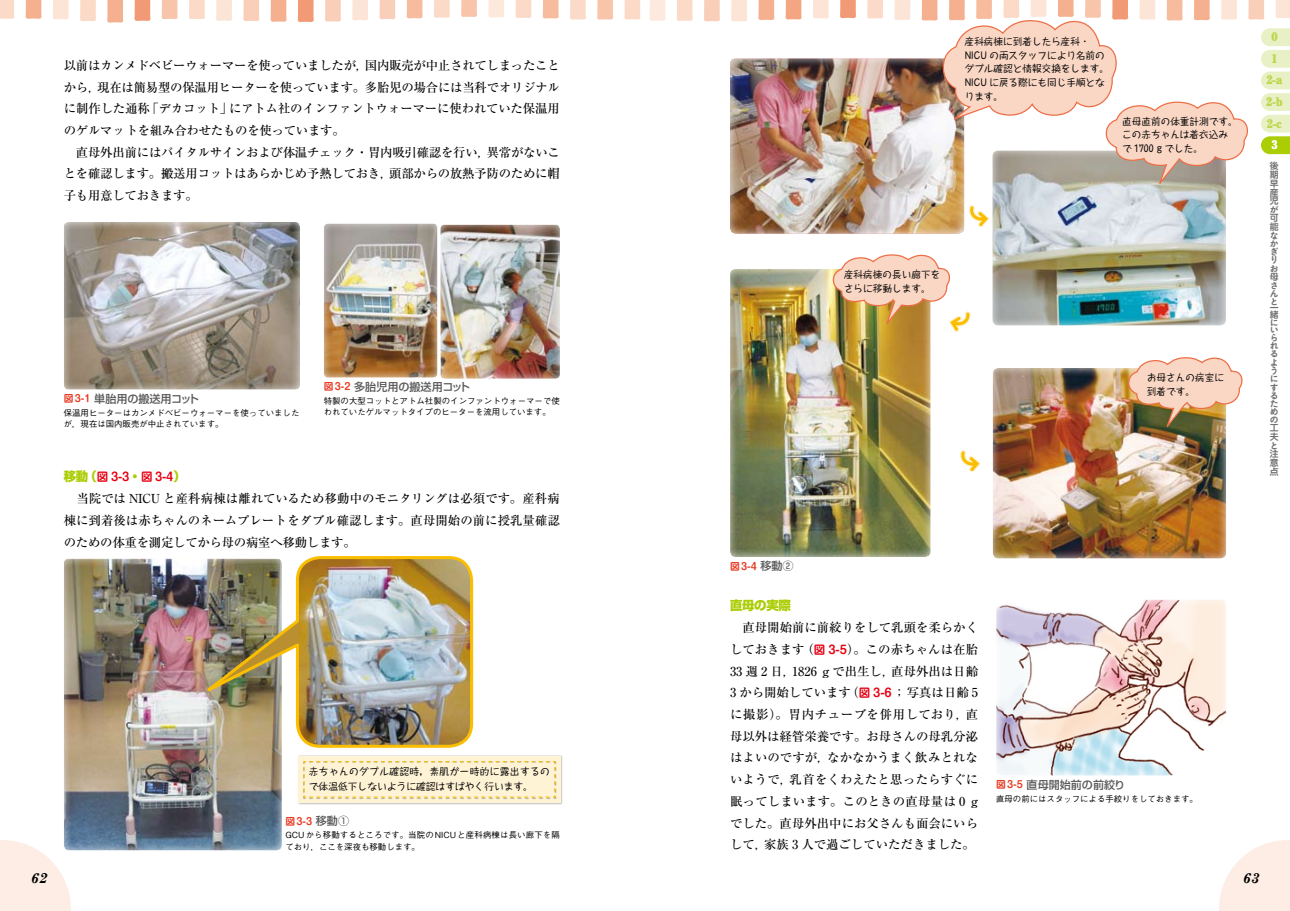
<style>
.page{position:relative;width:1290px;height:911px;background:#fff}
.page>*{position:absolute;margin:0;border:0;box-sizing:border-box;transform-origin:0 0}
.t1{font:italic 700 14.12px "Century Schoolbook";color:#000}
.t2{font:500 12.38px/21.8px "Ryumin Pr 6 N";letter-spacing:-.02em;color:#000;text-align:justify}
.t3{font:800 12.38px "Shin Go Pr 6 N";letter-spacing:-.025em;color:#abcd03}
.t4{font:700 11.5px "Maru Anti Std De";color:#e60012}
.t5{font:11.5px/21.6px "Antique Std ANB";color:#bed74f;text-align:center}
.t6{font:11.5px "Antique Std ANB";color:#fff}
.t7{font:500 11.12px "Shin Go Pr 6 N";color:#595757}
.t8{font:500 9.75px/15px "Taka Hand";letter-spacing:.015em;color:#000}
.t9{font:700 9.75px "Maru Anti Std De";color:#e83921}
.t10{font:9.62px/13.8px "Taka Hand Std Medium 90 pv RKSJ H";color:#000}
.t11{font:700 8.88px/8.1px "Maru Anti Std De";color:#727172}
.t12{font:700 8.88px/8.9px "Shin M Go Pro De";color:#727172}
.t13{font:500 8.38px/11.5px "Gothic BBB Pro";color:#000}
.s1{font-family:"Shin M Go Pro De";font-weight:700;font-size:9.75px;color:#e83921}
.s2{font-family:"Maru Anti Std De";font-weight:700;font-size:9.75px;color:#e83921}
.s3{font-family:"Shin Go Pr 6 N";font-weight:800;font-size:12.38px;color:#abcd03}
.s4{font-family:"Shin M Go Pro De"}
.s5{font-family:"Shin Go Pr 6 N";font-weight:500;font-size:11.12px;color:#595757}
.s6{font-family:"Shin M Go Pro De";font-weight:700;font-size:11.5px;color:#e60012}
.s7{font-family:"Maru Anti Std De";font-weight:700;font-size:11.5px;color:#e60012}
</style>
<div class="page">
<svg style="left:325px;top:0;width:16px;height:22px"></svg>
<svg style="left:134px;top:0;width:17px;height:21px"></svg>
<svg style="left:515px;top:0;width:17px;height:18px"></svg>
<svg style="left:624px;top:0;width:17px;height:20px"></svg>
<svg style="left:298px;top:0;width:16px;height:22px"></svg>
<svg style="left:107px;top:0;width:16px;height:23px"></svg>
<svg style="left:488px;top:0;width:16px;height:18px"></svg>
<svg style="left:597px;top:0;width:16px;height:20px"></svg>
<svg style="left:270px;top:0;width:17px;height:22px"></svg>
<svg style="left:80px;top:0;width:16px;height:21px"></svg>
<svg style="left:461px;top:0;width:16px;height:17px"></svg>
<svg style="left:570px;top:0;width:16px;height:20px"></svg>
<svg style="left:243px;top:0;width:17px;height:21px"></svg>
<svg style="left:53px;top:0;width:16px;height:20px"></svg>
<svg style="left:434px;top:0;width:16px;height:18px"></svg>
<svg style="left:542px;top:0;width:17px;height:19px"></svg>
<svg style="left:216px;top:0;width:16px;height:21px"></svg>
<svg style="left:25px;top:0;width:17px;height:19px"></svg>
<svg style="left:406px;top:0;width:17px;height:19px"></svg>
<svg style="left:189px;top:0;width:16px;height:19px"></svg>
<svg style="left:0;top:0;width:15px;height:19px"></svg>
<svg style="left:379px;top:0;width:17px;height:19px"></svg>
<svg style="left:161px;top:0;width:17px;height:19px"></svg>
<svg style="left:352px;top:0;width:16px;height:21px"></svg>
<svg style="left:813px;top:0;width:16px;height:19px"></svg>
<svg style="left:785px;top:0;width:17px;height:20px"></svg>
<svg style="left:758px;top:0;width:16px;height:20px"></svg>
<svg style="left:731px;top:0;width:16px;height:22px"></svg>
<svg style="left:894px;top:0;width:17px;height:20px"></svg>
<svg style="left:704px;top:0;width:16px;height:22px"></svg>
<svg style="left:867px;top:0;width:16px;height:19px"></svg>
<svg style="left:676px;top:0;width:17px;height:21px"></svg>
<svg style="left:840px;top:0;width:16px;height:18px"></svg>
<svg style="left:649px;top:0;width:17px;height:21px"></svg>
<svg style="left:0;top:840px;width:71px;height:71px"></svg>
<svg style="left:1219px;top:840px;width:71px;height:71px"></svg>
<div style="left:992px;top:149px;width:235px;height:178px;background:#fff;opacity:.9"></div>
<div style="left:729px;top:268px;width:202px;height:290px;background:#fff;opacity:.9"></div>
<div style="left:992px;top:367px;width:234px;height:192px;background:#fff;opacity:.9"></div>
<img style="left:1128px;top:357px;width:114px;height:70px">
<svg style="left:969px;top:205px;width:21px;height:22px"></svg>
<svg style="left:960px;top:450px;width:21px;height:22px"></svg>
<svg style="left:833px;top:254px;width:138px;height:78px"></svg>
<div style="left:995px;top:599px;width:232px;height:177px;background:#fff;opacity:.9"></div>
<div style="left:729px;top:57px;width:235px;height:178px;background:#fff;opacity:.9"></div>
<svg style="left:921px;top:0;width:369px;height:184px"></svg>
<div style="left:297px;top:755px;width:271px;height:55px;background:#4a3d2f;opacity:.4"></div>
<div style="left:298px;top:756px;width:262px;height:46px;background:#fff3d6"></div>
<div style="left:303px;top:761px;width:257px;height:42px;background:#4a3d2f;opacity:.61"></div>
<svg style="left:303px;top:761px;width:253px;height:37px"></svg>
<div style="left:63px;top:221px;width:238px;height:170px;background:#fff;opacity:.9"></div>
<div style="left:323px;top:223px;width:115px;height:155px;background:#fff;opacity:.9"></div>
<div style="left:440px;top:224px;width:120px;height:155px;background:#fff;opacity:.9"></div>
<div style="left:63px;top:558px;width:220px;height:292px;background:#fff;opacity:.9"></div>
<img style="left:182px;top:556px;width:292px;height:193px">
<p class="t2" style="left:64px;top:54px;width:498px;text-align:left">以前はカンメドベビーウォーマーを使っていましたが，国内販売が中止されてしまったことから，現在は簡易型の保温用ヒーターを使っています。多胎児の場合には当科でオリジナルに制作した通称「デカコット」にアトム社のインファントウォーマーに使われていた保温用のゲルマットを組み合わせたものを使っています。<br>　直母外出前にはバイタルサインおよび体温チェック・胃内吸引確認を行い，異常がないことを確認します。搬送用コットはあらかじめ予熱しておき，頭部からの放熱予防のために帽子も用意しておきます。</p>
<p class="t7" style="left:64px;top:389px;width:137px"><span class="s1">図</span><span class="s2">3-1</span> 単胎用の搬送用コット</p>
<p class="t13" style="left:64px;top:406px;width:237px">保温用ヒーターはカンメドベビーウォーマーを使っていましたが，現在は国内販売が中止されています。</p>
<p class="t7" style="left:324px;top:377px;width:148px"><span class="s1">図</span><span class="s2">3-2</span> 多胎児用の搬送用コット</p>
<p class="t13" style="left:324px;top:394px;width:238px">特製の大型コットとアトム社製のインファントウォーマーで使われていたゲルマットタイプのヒーターを流用しています。</p>
<p class="t4" style="left:64px;top:468px;width:123px"><span class="s3">移動（</span><span class="s4">図</span> 3-3<span class="s3">・</span><span class="s4">図</span> 3-4<span class="s3">）</span></p>
<p class="t2" style="left:64px;top:487px;width:498px">　当院では NICU と産科病棟は離れているため移動中のモニタリングは必須です。産科病棟に到着後は赤ちゃんのネームプレートをダブル確認します。直母開始の前に授乳量確認のための体重を測定してから母の病室へ移動します。</p>
<p class="t8" style="left:309px;top:763px;width:242px">赤ちゃんのダブル確認時，素肌が一時的に露出するので体温低下しないように確認はすばやく行います。</p>
<p class="t9" style="left:285px;top:814px;width:65px"><span class="s4">図</span>3-3 <span class="s5">移動①</span></p>
<p class="t13" style="left:285px;top:828px;width:276px">GCUから移動するところです。当院の NICUと産科病棟は長い廊下を隔ており，ここを深夜も移動します。</p>
<p class="t10" style="left:965px;top:33px;width:146px">産科病棟に到着したら産科・<br>NICU の両スタッフにより名前のダブル確認と情報交換をします。<br>NICU に戻る際にも同じ手順となります。</p>
<p class="t10" style="left:1122px;top:113px;width:117px">直母直前の体重計測です。この赤ちゃんは着衣込みで 1700 g でした。</p>
<p class="t10" style="left:844px;top:267px;width:98px">産科病棟の長い廊下をさらに移動します。</p>
<p class="t10" style="left:1147px;top:369px;width:78px">お母さんの病室に到着です。</p>
<p class="t9" style="left:730px;top:559px;width:65px"><span class="s4">図</span>3-4 <span class="s5">移動②</span></p>
<p class="t3" style="left:730px;top:596px;width:62px">直母の実際</p>
<p class="t2" style="left:730px;top:616px;width:250px">　直母開始前に前絞りをして乳頭を柔らかくしておきます（<span class="s6">図</span> <span class="s7">3-5</span>）。この赤ちゃんは在胎33 週 2 日，1826 g で出生し，直母外出は日齢3 から開始しています（<span class="s6">図</span> <span class="s7">3-6</span>；写真は日齢 5に撮影）。胃内チューブを併用しており，直母以外は経管栄養です。お母さんの母乳分泌はよいのですが，なかなかうまく飲みとれないようで，乳首をくわえたと思ったらすぐに眠ってしまいます。このときの直母量は 0 gでした。直母外出中にお父さんも面会にいらして，家族 3 人で過ごしていただきました。</p>
<p class="t7" style="left:996px;top:775px;width:131px"><span class="s1">図</span><span class="s2">3-5</span> 直母開始前の前絞り</p>
<p class="t13" style="left:996px;top:791px;width:203px">直母の前にはスタッフによる手絞りをしておきます。</p>
<p class="t5" style="left:1266px;top:25px;width:18px">0<br>1<br>2-a<br>2-b<br>2-c</p>
<p class="t6" style="left:1271px;top:136px;width:8px">3</p>
<p class="t12" style="left:1270px;top:160px;width:10px;text-align:justify">後期早産児</p>
<p class="t11" style="left:1270px;top:204px;width:10px">が</p>
<p class="t12" style="left:1270px;top:212px;width:10px">可能</p>
<p class="t11" style="left:1270px;top:230px;width:10px">なかぎりお</p>
<p class="t12" style="left:1270px;top:271px;width:10px">母</p>
<p class="t11" style="left:1270px;top:280px;width:10px;text-align:justify">さんと</p>
<p class="t12" style="left:1270px;top:303px;width:10px;line-height:6.5px">一緒</p>
<p class="t11" style="left:1270px;top:317px;width:10px">にいられるようにするための</p>
<p class="t12" style="left:1270px;top:422px;width:10px">工夫</p>
<p class="t11" style="left:1270px;top:440px;width:9px">と</p>
<p class="t12" style="left:1270px;top:448px;width:10px;text-align:justify">注意点</p>
<p class="t1" style="left:31px;top:868px;width:18px">62</p>
<p class="t1" style="left:1243px;top:868px;width:18px">63</p>
</div>
